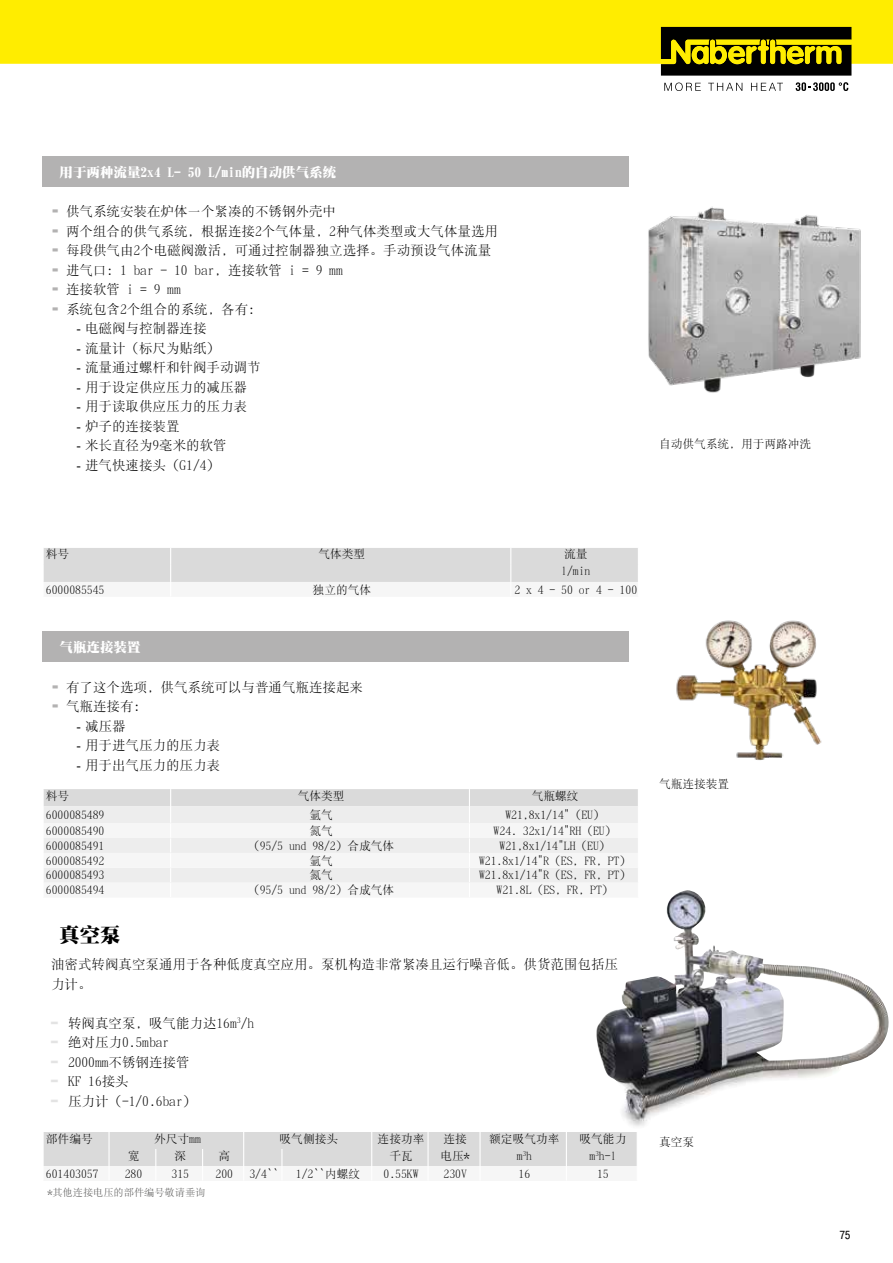
<style>
.page{position:relative;width:893px;height:1263px;background:#fff}
.page>*{position:absolute;margin:0;border:0;box-sizing:border-box;transform-origin:0 0}
.t1{font:20.25px "DF Song W12";color:#000}
.t2{font:13.5px/19.5px "DF Song W3";color:#000}
.t3{font:13.5px "DF Song W12";color:#fff}
.t4{font:11.7px/17px "DF Song W3";color:#000}
.t5{font:11.7px "DF Song W3";letter-spacing:.25em;color:#000}
.t6{font:11.7px "Pragmatica Cond";color:#000}
.t7{font:10.2px "DF Song W3";color:#575756}
.s1{font-family:"Blackoak Std";color:#b3b2b2}
.s2{font-family:"Times New Roman"}
.s3{font-family:"Blackoak Std";color:#e3e3e3}
</style>
<div class="page">
<img style="left:596px;top:890px;width:293px;height:236px">
<img style="left:676px;top:620px;width:146px;height:141px">
<img style="left:648px;top:206px;width:213px;height:187px">
<svg style="left:43px;top:789px;width:596px;height:108px"></svg>
<div style="left:43px;top:1132px;width:594px;height:34px;background:#dadada"></div>
<div style="left:43px;top:548px;width:595px;height:34px;background:#dadada"></div>
<div style="left:43px;top:156px;width:586px;height:30px;background:#b3b2b2"></div>
<div style="left:43px;top:631px;width:586px;height:30px;background:#b3b2b2"></div>
<div style="left:0;top:0;width:893px;height:64px;background:#ffed00"></div>
<svg style="left:664px;top:83px;width:37px;height:8px"></svg>
<svg style="left:708px;top:83px;width:34px;height:8px"></svg>
<svg style="left:751px;top:83px;width:32px;height:8px"></svg>
<svg style="left:796px;top:82px;width:52px;height:9px"></svg>
<svg style="left:661px;top:27px;width:190px;height:49px;background:#534d02"></svg>
<p class="t3" style="left:60px;top:165px;width:278px">用于两种流量2x4 L- 50 L/min的自动供气系统</p>
<p class="t2" style="left:51px;top:202px;width:448px"><span class="s1">·</span> 供气系统安装在炉体一个紧凑的不锈钢外壳中<br><span class="s1">·</span> 两个组合的供气系统，根据连接2个气体量，2种气体类型或大气体量选用<span class="s1">·</span> 每段供气由2个电磁阀激活，可通过控制器独立选择。手动预设气体流量<span class="s1">·</span> 进气口：1 bar - 10 bar，连接软管 i = 9 mm<br><span class="s1">·</span>连接软管i=9mm<br><span class="s1">·</span> 系统包含2个组合的系统，各有：</p>
<p class="t2" style="left:77px;top:319px;width:132px"><span class="s2">-</span> 电磁阀与控制器连接</p>
<p class="t2" style="left:77px;top:338px;width:145px"><span class="s2">-</span> 流量计（标尺为贴纸）</p>
<p class="t2" style="left:77px;top:358px;width:186px"><span class="s2">-</span> 流量通过螺杆和针阀手动调节</p>
<p class="t2" style="left:77px;top:377px;width:172px"><span class="s2">-</span> 用于设定供应压力的减压器</p>
<p class="t2" style="left:77px;top:397px;width:172px"><span class="s2">-</span> 用于读取供应压力的压力表</p>
<p class="t2" style="left:77px;top:416px;width:105px"><span class="s2">-</span> 炉子的连接装置</p>
<p class="t2" style="left:77px;top:436px;width:152px"><span class="s2">-</span> 米长直径为9毫米的软管</p>
<p class="t2" style="left:77px;top:455px;width:145px"><span class="s2">-</span> 进气快速接头（G1/4）</p>
<p class="t4" style="left:659px;top:435px;width:154px">自动供气系统，用于两路冲洗</p>
<p class="t4" style="left:46px;top:546px;width:25px">料号</p>
<p class="t4" style="left:318px;top:546px;width:48px">气体类型</p>
<p class="t4" style="left:561px;top:546px;width:31px">流量l/min</p>
<p class="t4" style="left:46px;top:581px;width:60px">6000085545</p>
<p class="t4" style="left:313px;top:581px;width:60px">独立的气体</p>
<p class="t5" style="left:514px;top:583px;width:124px">2x4-50or4-100</p>
<p class="t3" style="left:60px;top:640px;width:82px">气瓶连接装置</p>
<p class="t2" style="left:51px;top:677px;width:313px"><span class="s1">·</span> 有了这个选项，供气系统可以与普通气瓶连接起来<span class="s1">·</span> 气瓶连接有：</p>
<p class="t2" style="left:77px;top:716px;width:51px"><span class="s2">-</span> 减压器</p>
<p class="t2" style="left:77px;top:735px;width:145px"><span class="s2">-</span> 用于进气压力的压力表</p>
<p class="t2" style="left:77px;top:755px;width:145px"><span class="s2">-</span> 用于出气压力的压力表</p>
<p class="t4" style="left:46px;top:787px;width:25px">料号</p>
<p class="t4" style="left:298px;top:787px;width:48px">气体类型</p>
<p class="t4" style="left:532px;top:787px;width:48px">气瓶螺纹</p>
<p class="t4" style="left:46px;top:806px;width:60px">6000085489</p>
<p class="t4" style="left:309px;top:806px;width:25px">氩气</p>
<p class="t4" style="left:505px;top:806px;width:101px">W21,8x1/14"（EU）</p>
<p class="t4" style="left:46px;top:822px;width:60px">6000085490</p>
<p class="t4" style="left:309px;top:822px;width:25px">氮气</p>
<p class="t4" style="left:494px;top:822px;width:124px">W24. 32x1/14"RH（EU）</p>
<p class="t4" style="left:46px;top:837px;width:60px">6000085491</p>
<p class="t4" style="left:248px;top:837px;width:148px">（95/5 und 98/2）合成气体</p>
<p class="t4" style="left:499px;top:837px;width:113px">W21,8x1/14"LH（EU）</p>
<p class="t4" style="left:46px;top:852px;width:60px">6000085492</p>
<p class="t4" style="left:309px;top:852px;width:25px">氩气</p>
<p class="t4" style="left:479px;top:852px;width:154px">W21.8x1/14"R（ES, FR, PT）</p>
<p class="t4" style="left:46px;top:867px;width:60px">6000085493</p>
<p class="t4" style="left:309px;top:867px;width:25px">氮气</p>
<p class="t4" style="left:479px;top:867px;width:154px">W21.8x1/14"R（ES, FR, PT）</p>
<p class="t4" style="left:46px;top:882px;width:60px">6000085494</p>
<p class="t4" style="left:248px;top:882px;width:148px">（95/5 und 98/2）合成气体</p>
<p class="t4" style="left:497px;top:882px;width:119px">W21.8L（ES, FR, PT）</p>
<h1 class="t1" style="left:60px;top:925px;width:62px">真空泵</h1>
<p class="t2" style="left:51px;top:954px;width:569px">油密式转阀真空泵通用于各种低度真空应用。泵机构造非常紧凑且运行噪音低。供货范围包括压力计。</p>
<p class="t2" style="left:51px;top:1013px;width:205px"><span class="s3">–</span> 转阀真空泵，吸气能力达16m<sup>3</sup>/h</p>
<p class="t2" style="left:51px;top:1032px;width:120px"><span class="s3">–</span> 绝对压力0.5mbar</p>
<p class="t2" style="left:51px;top:1052px;width:140px"><span class="s3">–</span> 2000mm不锈钢连接管</p>
<p class="t2" style="left:51px;top:1071px;width:79px"><span class="s3">–</span> KF 16接头</p>
<p class="t2" style="left:51px;top:1091px;width:147px"><span class="s3">–</span> 压力计（-1/0.6bar）</p>
<p class="t4" style="left:46px;top:1130px;width:48px">部件编号</p>
<p class="t4" style="left:154px;top:1130px;width:48px">外尺寸mm</p>
<p class="t4" style="left:280px;top:1130px;width:60px">吸气侧接头</p>
<p class="t4" style="left:378px;top:1130px;width:48px">连接功率</p>
<p class="t4" style="left:443px;top:1130px;width:25px">连接</p>
<p class="t4" style="left:489px;top:1130px;width:72px">额定吸气功率</p>
<p class="t4" style="left:580px;top:1130px;width:48px">吸气能力</p>
<p class="t4" style="left:128px;top:1147px;width:13px">宽</p>
<p class="t4" style="left:174px;top:1147px;width:13px">深</p>
<p class="t4" style="left:218px;top:1147px;width:13px">高</p>
<p class="t4" style="left:389px;top:1147px;width:25px">千瓦</p>
<p class="t4" style="left:441px;top:1147px;width:31px">电压*</p>
<p class="t4" style="left:517px;top:1147px;width:17px">m<sup>3</sup>h</p>
<p class="t4" style="left:590px;top:1147px;width:28px">m<sup>3</sup>h-l</p>
<p class="t4" style="left:46px;top:1165px;width:54px">601403057</p>
<p class="t4" style="left:125px;top:1165px;width:19px">280</p>
<p class="t4" style="left:172px;top:1165px;width:19px">315</p>
<p class="t4" style="left:216px;top:1165px;width:19px">200</p>
<p class="t4" style="left:249px;top:1165px;width:31px">3/4``</p>
<p class="t4" style="left:296px;top:1165px;width:66px">1/2``内螺纹</p>
<p class="t4" style="left:383px;top:1165px;width:37px">0.55KW</p>
<p class="t4" style="left:443px;top:1165px;width:25px">230V</p>
<p class="t4" style="left:518px;top:1165px;width:13px">16</p>
<p class="t4" style="left:597px;top:1165px;width:13px">15</p>
<p class="t7" style="left:47px;top:1187px;width:160px">*其他连接电压的部件编号敬请垂询</p>
<p class="t4" style="left:659px;top:775px;width:72px">气瓶连接装置</p>
<p class="t4" style="left:659px;top:1133px;width:37px">真空泵</p>
<p class="t6" style="left:839px;top:1228px;width:13px">75</p>
</div>
